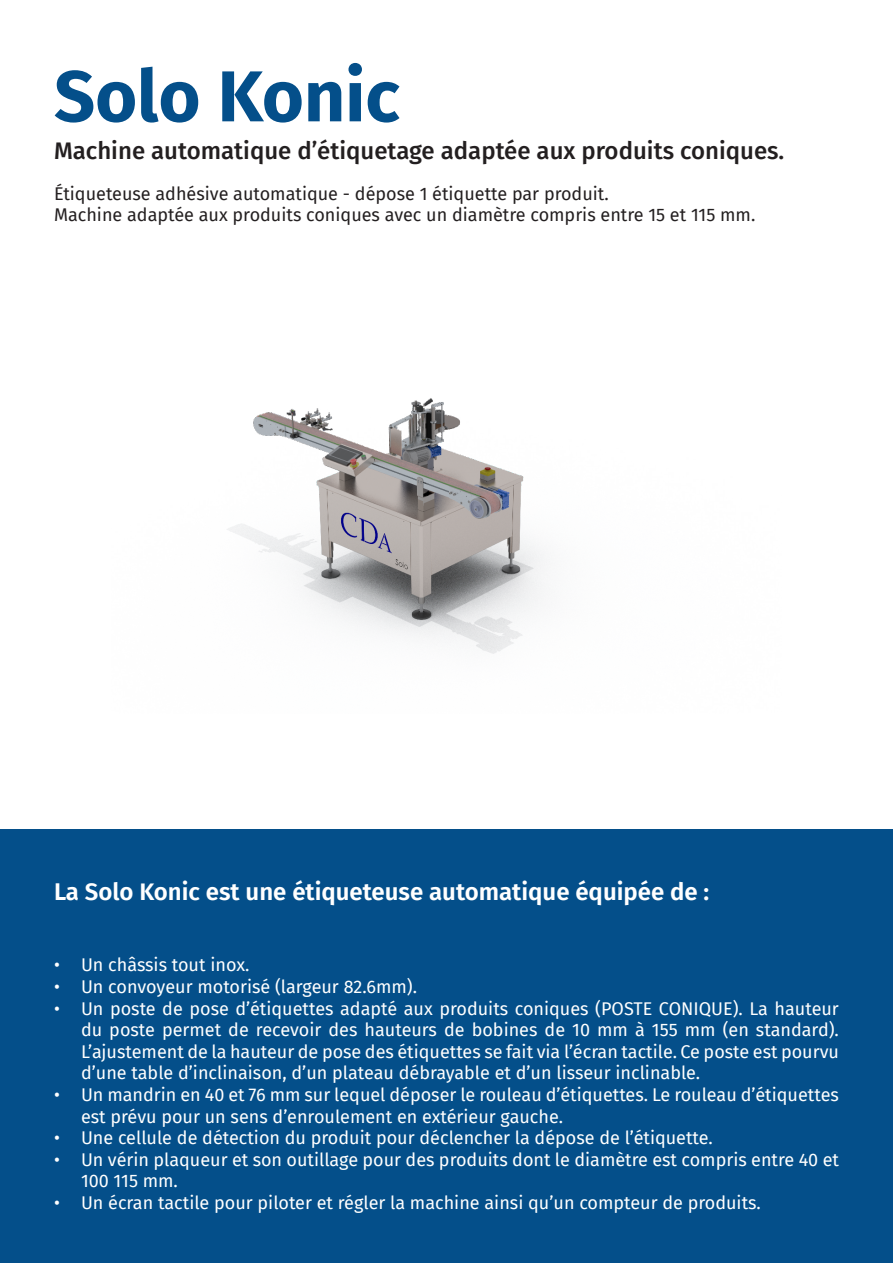
<style>
.page{position:relative;width:893px;height:1263px;background:#fff}
.page>*{position:absolute;margin:0;border:0;box-sizing:border-box;transform-origin:0 0}
.zone_de_texte{font:700 72px "Fira Sans";color:#044f8a}
.t1{font:500 24px "Fira Sans";color:#231f20}
.t2{font:600 24px "Fira Sans";color:#fff}
.t3{font:18px/21.6px "Fira Sans";color:#fff}
.t4{font:18px "Fira Sans";color:#231f20}
</style>
<div class="page">
<div style="left:0;top:829px;width:893px;height:434px;background:#044f8a"></div>
<img style="left:227px;top:398px;width:323px;height:256px">
<p class="zone_de_texte" style="left:54px;top:36px;width:347px">Solo Konic</p>
<p class="t1" style="left:54px;top:131px;width:732px">Machine automatique d’étiquetage adaptée aux produits coniques.</p>
<p class="t4" style="left:54px;top:180px;width:556px">Étiqueteuse adhésive automatique - dépose 1 étiquette par produit.</p>
<p class="t4" style="left:54px;top:201px;width:703px">Machine adaptée aux produits coniques avec un diamètre compris entre 15 et 115 mm.</p>
<p class="t2" style="left:54px;top:872px;width:657px">La Solo Konic est une étiqueteuse automatique équipée de :</p>
<p class="t3" style="left:54px;top:954px;width:197px">• Un châssis tout inox.</p>
<p class="t3" style="left:54px;top:975px;width:365px">• Un convoyeur motorisé (largeur 82.6mm).</p>
<p class="t3" style="left:81px;top:997px;width:760px;text-align:justify;text-indent:-27px">• Un poste de pose d’étiquettes adapté aux produits coniques (POSTE CONIQUE). La hauteur du poste permet de recevoir des hauteurs de bobines de 10 mm à 155 mm (en standard).<br>L’ajustement de la hauteur de pose des étiquettes se fait via l’écran tactile. Ce poste est pourvu d’une table d’inclinaison, d’un plateau débrayable et d’un lisseur inclinable.</p>
<p class="t3" style="left:81px;top:1083px;width:759px;text-indent:-27px">• Un mandrin en 40 et 76 mm sur lequel déposer le rouleau d’étiquettes. Le rouleau d’étiquettes est prévu pour un sens d’enroulement en extérieur gauche.</p>
<p class="t3" style="left:54px;top:1126px;width:660px">• Une cellule de détection du produit pour déclencher la dépose de l’étiquette.</p>
<p class="t3" style="left:81px;top:1148px;width:759px;text-indent:-27px">• Un vérin plaqueur et son outillage pour des produits dont le diamètre est compris entre 40 et<br>100 115 mm.</p>
<p class="t3" style="left:54px;top:1191px;width:708px">• Un écran tactile pour piloter et régler la machine ainsi qu’un compteur de produits.</p>
</div>
